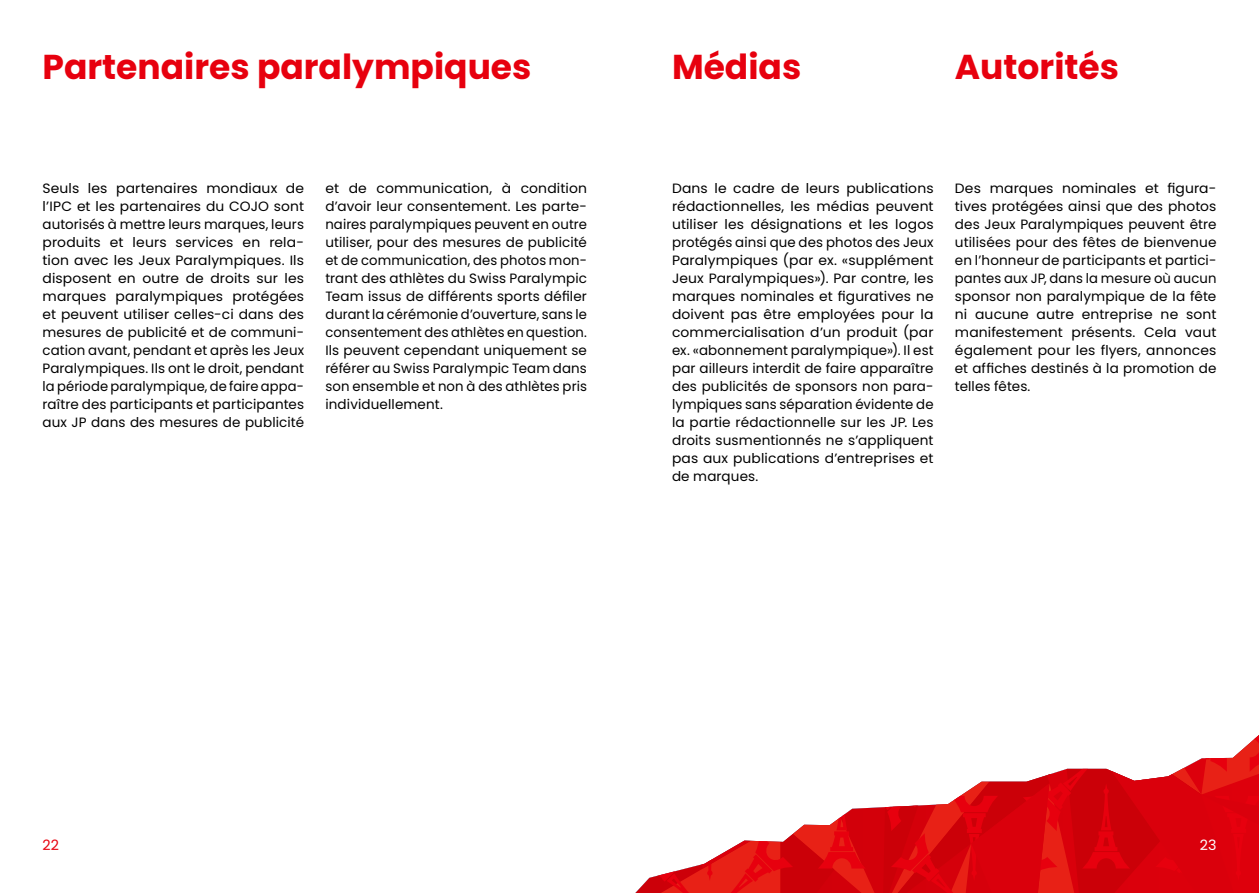
<style>
.page{position:relative;width:1259px;height:893px;background:#fff}
.page>*{position:absolute;margin:0;border:0;box-sizing:border-box;transform-origin:0 0}
.t1{font:700 34.5px "Poppins";color:#e7000e}
.t2{font:14.25px "Poppins";color:#e7000e}
.t3{font:14.25px "Poppins";color:#fff}
.t4{font:13.5px/18px "Poppins";letter-spacing:.01em;color:#000;text-align:justify}
</style>
<div class="page">
<svg style="left:635px;top:735px;width:624px;height:158px"></svg>
<h1 class="t1" style="left:43px;top:47px;width:490px">Partenaires paralympiques</h1>
<p class="t4" style="left:43px;top:180px;width:263px">Seuls les partenaires mondiaux de l’IPC et les partenaires du COJO sont autorisés à mettre leurs marques, leurs produits et leurs services en rela&shy;tion avec les Jeux Paralympiques. Ils disposent en outre de droits sur les marques paralympiques protégées et peuvent utiliser celles-ci dans des mesures de publicité et de communi&shy;cation avant, pendant et après les Jeux Paralympiques. Ils ont le droit, pendant la période paralympique, de faire appa&shy;raître des participants et participantes aux JP dans des mesures de publicité</p>
<p class="t4" style="left:325px;top:180px;width:263px">et de communication, à condition d’avoir leur consentement. Les parte&shy;naires paralympiques peuvent en outre utiliser, pour des mesures de publicité et de communication, des photos mon&shy;trant des athlètes du Swiss Paralympic Team issus de différents sports défiler durant la cérémonie d’ouverture, sans le consentement des athlètes en question.<br>Ils peuvent cependant uniquement se référer au Swiss Paralympic Team dans son ensemble et non à des athlètes pris individuellement.</p>
<h1 class="t1" style="left:672px;top:47px;width:131px">Médias</h1>
<h1 class="t1" style="left:955px;top:47px;width:166px">Autorités</h1>
<p class="t4" style="left:672px;top:180px;width:263px">Dans le cadre de leurs publications rédactionnelles, les médias peuvent utiliser les désignations et les logos protégés ainsi que des photos des Jeux Paralympiques (par ex. «supplément Jeux Paralympiques»). Par contre, les marques nominales et figuratives ne doivent pas être employées pour la commercialisation d’un produit (par ex. «abonnement paralympique»). Il est par ailleurs interdit de faire apparaître des publicités de sponsors non para&shy;lympiques sans séparation évidente de la partie rédactionnelle sur les JP. Les droits susmentionnés ne s’appliquent pas aux publications d’entreprises et de marques.</p>
<p class="t4" style="left:955px;top:180px;width:263px">Des marques nominales et figura&shy;tives protégées ainsi que des photos des Jeux Paralympiques peuvent être utilisées pour des fêtes de bienvenue en l’honneur de participants et partici&shy;pantes aux JP, dans la mesure où aucun sponsor non paralympique de la fête ni aucune autre entreprise ne sont manifestement présents. Cela vaut également pour les flyers, annonces et affiches destinés à la promotion de telles fêtes.</p>
<p class="t2" style="left:43px;top:837px;width:18px">22</p>
<p class="t3" style="left:1199px;top:837px;width:18px">23</p>
</div>
